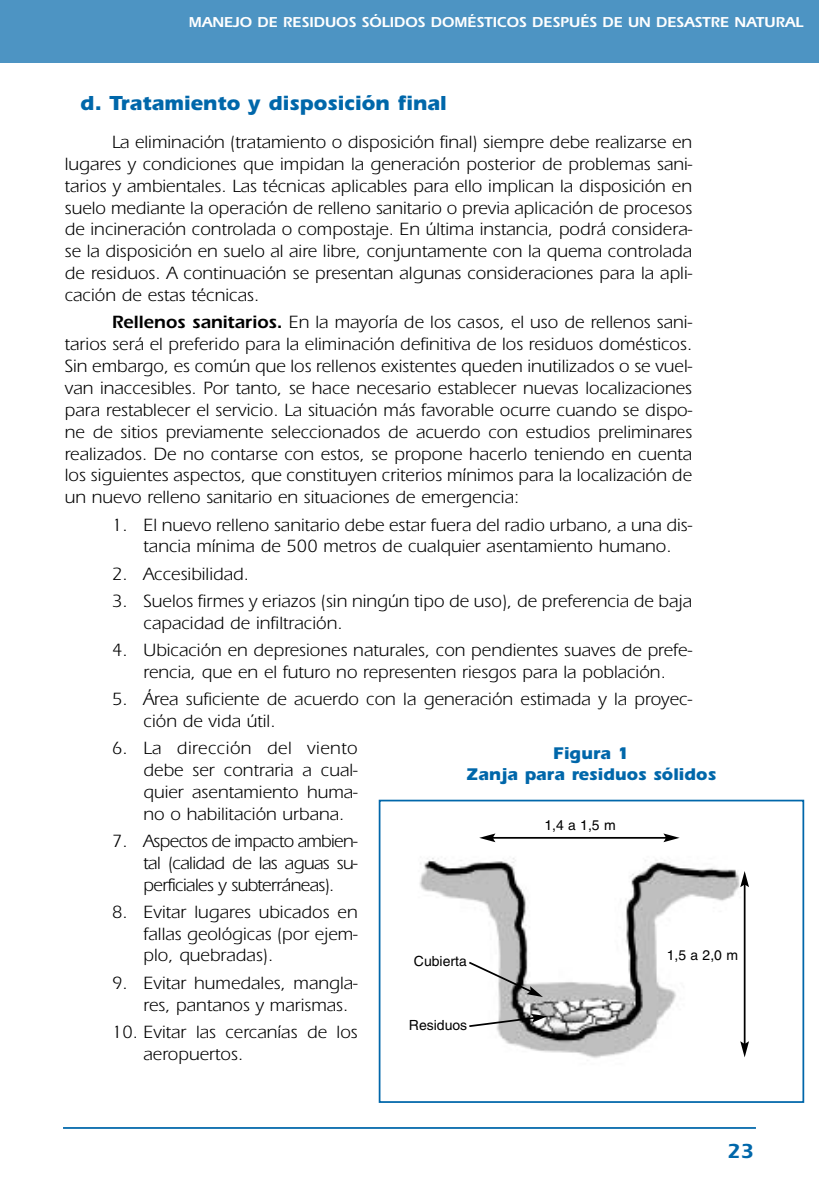
<style>
.page{position:relative;width:819px;height:1191px;background:#fff}
.page>*{position:absolute;margin:0;border:0;box-sizing:border-box;transform-origin:0 0}
.t1{font:700 21px "Itc Eras";color:#0067aa}
.t2{font:600 21px "Itc Eras";color:#0067aa}
.t3{font:18.38px/21.9px "Itc Eras";color:#000;text-align:justify}
.t4{font:700 17.5px/21px "Itc Eras";color:#0067aa;text-align:center}
.t5{font:600 14.88px "Itc Eras";color:#fff}
.t6{font:14px "Helvetica";color:#000}
.s1{font-weight:600}
</style>
<div class="page">
<div style="left:0;top:0;width:819px;height:63px;background:#4d94c3"></div>
<hr style="left:63px;top:1127px;width:693px;height:1px;background:#0067aa">
<img style="left:419px;top:833px;width:327px;height:225px">
<div style="left:378px;top:799px;width:426px;height:304px;border:2px solid #0067aa"></div>
<hr style="left:492px;top:837px;width:174px;height:1px;background:#000">
<svg style="left:479px;top:833px;width:16px;height:9px"></svg>
<svg style="left:663px;top:833px;width:16px;height:9px"></svg>
<hr style="left:743px;top:884px;width:2px;height:160px;background:#000">
<svg style="left:740px;top:871px;width:9px;height:16px"></svg>
<svg style="left:740px;top:1041px;width:9px;height:16px"></svg>
<svg style="left:467px;top:960px;width:76px;height:37px"></svg>
<svg style="left:467px;top:1014px;width:80px;height:14px"></svg>
<p class="t5" style="left:189px;top:17px;width:616px">MANEJO DE RESIDUOS SÓLIDOS DOMÉSTICOS DESPUÉS DE UN DESASTRE NATURAL</p>
<p class="t1" style="left:80px;top:96px;width:368px">d. Tratamiento y disposición final</p>
<p class="t3" style="left:65px;top:133px;width:629px;text-indent:47px">La eliminación (tratamiento o disposición final) siempre debe realizarse en lugares y condiciones que impidan la generación posterior de problemas sani&shy;tarios y ambientales. Las técnicas aplicables para ello implican la disposición en suelo mediante la operación de relleno sanitario o previa aplicación de procesos de incineración controlada o compostaje. En última instancia, podrá considera&shy;se la disposición en suelo al aire libre, conjuntamente con la quema controlada de residuos. A continuación se presentan algunas consideraciones para la apli&shy;cación de estas técnicas.</p>
<p class="t3" style="left:65px;top:313px;width:629px;text-indent:47px"><span class="s1">Rellenos sanitarios.</span> En la mayoría de los casos, el uso de rellenos sani&shy;tarios será el preferido para la eliminación definitiva de los residuos domésticos.<br>Sin embargo, es común que los rellenos existentes queden inutilizados o se vuel&shy;van inaccesibles. Por tanto, se hace necesario establecer nuevas localizaciones para restablecer el servicio. La situación más favorable ocurre cuando se dispo&shy;ne de sitios previamente seleccionados de acuerdo con estudios preliminares realizados. De no contarse con estos, se propone hacerlo teniendo en cuenta los siguientes aspectos, que constituyen criterios mínimos para la localización de un nuevo relleno sanitario en situaciones de emergencia:</p>
<p class="t3" style="left:112px;top:515px;width:581px;text-align:center">1. El nuevo relleno sanitario debe estar fuera del radio urbano, a una dis&shy;tancia mínima de 500 metros de cualquier asentamiento humano.</p>
<p class="t3" style="left:112px;top:564px;width:139px">2. Accesibilidad.</p>
<p class="t3" style="left:144px;top:591px;width:550px;text-indent:-31px">3. Suelos firmes y eriazos (sin ningún tipo de uso), de preferencia de baja capacidad de infiltración.</p>
<p class="t3" style="left:112px;top:641px;width:581px;text-align:center">4. Ubicación en depresiones naturales, con pendientes suaves de prefe&shy;rencia, que en el futuro no representen riesgos para la población.</p>
<p class="t3" style="left:144px;top:690px;width:550px;text-indent:-32px">5. Área suficiente de acuerdo con la generación estimada y la proyec&shy;ción de vida útil.</p>
<p class="t3" style="left:144px;top:739px;width:216px;text-indent:-32px">6. La dirección del viento debe ser contraria a cual&shy;quier asentamiento huma&shy;no o habilitación urbana.</p>
<p class="t3" style="left:144px;top:831px;width:216px;text-indent:-32px">7. Aspectos de impacto ambien&shy;tal (calidad de las aguas su&shy;perficiales y subterráneas).</p>
<p class="t3" style="left:144px;top:902px;width:216px;text-indent:-32px">8. Evitar lugares ubicados en fallas geológicas (por ejem&shy;plo, quebradas).</p>
<p class="t3" style="left:144px;top:973px;width:215px;text-indent:-32px">9. Evitar humedales, mangla&shy;res, pantanos y marismas.</p>
<p class="t3" style="left:144px;top:1022px;width:216px;text-indent:-32px">10. Evitar las cercanías de los aeropuertos.</p>
<p class="t4" style="left:466px;top:744px;width:251px">Figura 1<br>Zanja para residuos sólidos</p>
<p class="t6" style="left:544px;top:820px;width:73px">1,4 a 1,5 m</p>
<p class="t6" style="left:666px;top:949px;width:73px">1,5 a 2,0 m</p>
<p class="t6" style="left:414px;top:956px;width:54px">Cubierta</p>
<p class="t6" style="left:409px;top:1019px;width:60px">Residuos</p>
<p class="t2" style="left:727px;top:1144px;width:28px">23</p>
</div>
